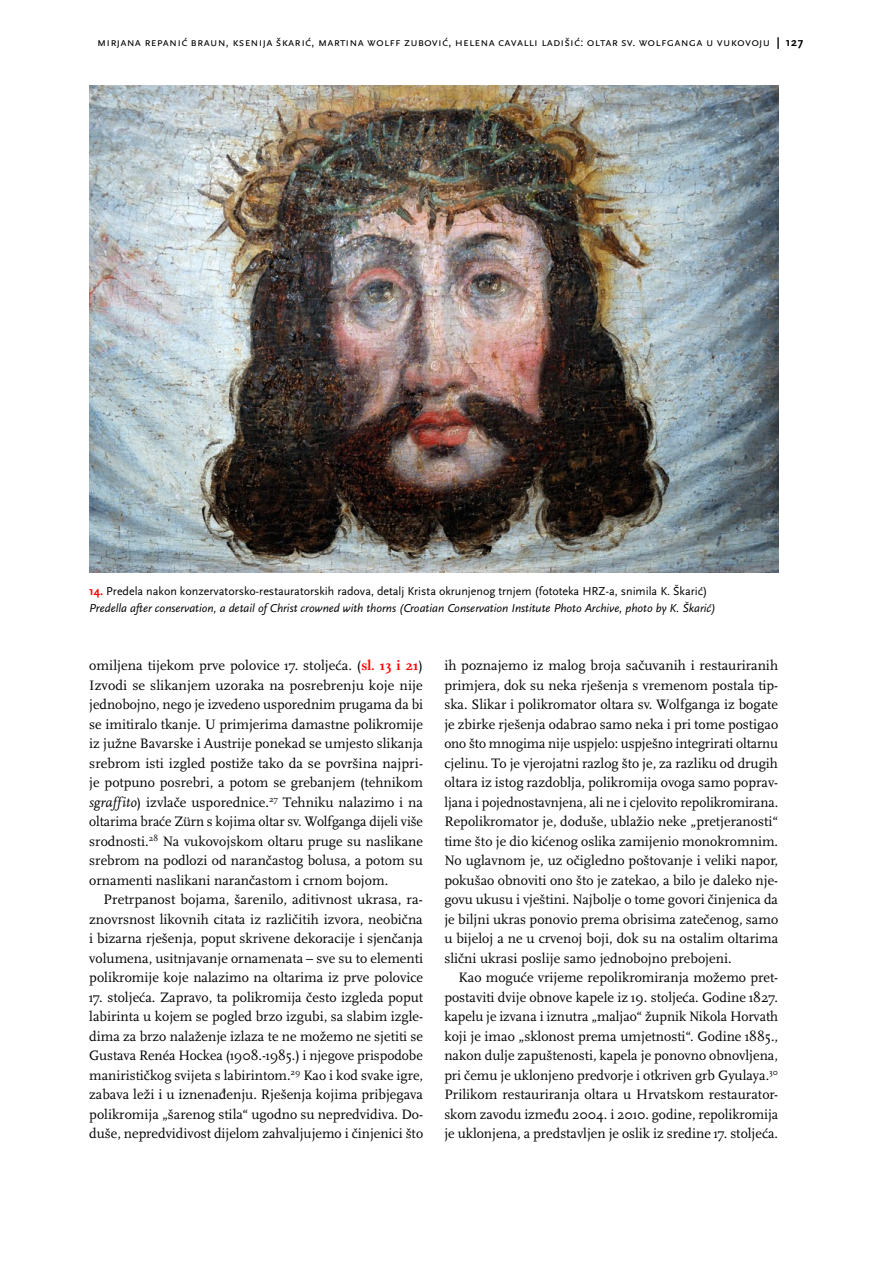
<style>
.page{position:relative;width:893px;height:1263px;background:#fff}
.page>*{position:absolute;margin:0;border:0;box-sizing:border-box;transform-origin:0 0}
.t1{font:14.25px/19.5px "Scala Pro";color:#000;text-align:justify}
.t2{font:italic 12px/16.5px "Scala Sans Pro";color:#000}
.t3{font:12px "Scala Sans Pro";letter-spacing:.015em;color:#000}
.s1{font-weight:700}
.s2{font-weight:700;font-style:normal;color:#f00}
.s3{font-style:normal}
.s4{font-weight:700;color:#f00}
.s5{font-style:italic}
</style>
<div class="page">
<img style="left:89px;top:85px;width:689px;height:488px">
<p class="t3" style="left:97px;top:35px;width:708px">Mirjana Repanić Braun, Ksenija Škarić, martina wolff zubović, helena cavalli ladišić: Oltar sv. Wolfganga u Vukovoju <span class="s1">| 127</span></p>
<p class="t2" style="left:89px;top:583px;width:628px"><span class="s2">14.</span> <span class="s3">Predela nakon konzervatorsko-restauratorskih radova, detalj Krista okrunjenog trnjem (fototeka HRZ-a, snimila K. Škarić)<br></span>Predella after conservation, a detail of Christ crowned with thorns (Croatian Conservation Institute Photo Archive, photo by K. Škarić)</p>
<p class="t1" style="left:89px;top:656px;width:335px">omiljena tijekom prve polovice 17. stoljeća. (<span class="s4">sl. 13 i 21</span>)<br>Izvodi se slikanjem uzoraka na posrebrenju koje nije jednobojno, nego je izvedeno usporednim prugama da bi se imitiralo tkanje. U primjerima damastne polikromije iz južne Bavarske i Austrije ponekad se umjesto slikanja srebrom isti izgled postiže tako da se površina najpri&shy;je potpuno posrebri, a potom se grebanjem (tehnikom <span class="s5">sgraffito</span>) izvlače usporednice.<sup>27</sup> Tehniku nalazimo i na oltarima braće Zürn s kojima oltar sv. Wolfganga dijeli više srodnosti.<sup>28</sup> Na vukovojskom oltaru pruge su naslikane srebrom na podlozi od narančastog bolusa, a potom su ornamenti naslikani narančastom i crnom bojom.</p>
<p class="t1" style="left:89px;top:890px;width:335px;text-indent:14px">Pretrpanost bojama, šarenilo, aditivnost ukrasa, ra&shy;znovrsnost likovnih citata iz različitih izvora, neobična i bizarna rješenja, poput skrivene dekoracije i sjenčanja volumena, usitnjavanje ornamenata – sve su to elementi polikromije koje nalazimo na oltarima iz prve polovice</p>
<p class="t1" style="left:89px;top:987px;width:335px">17. stoljeća. Zapravo, ta polikromija često izgleda poput labirinta u kojem se pogled brzo izgubi, sa slabim izgle&shy;dima za brzo nalaženje izlaza te ne možemo ne sjetiti se Gustava Renéa Hockea (1908.-1985.) i njegove prispodobe manirističkog svijeta s labirintom.<sup>29</sup> Kao i kod svake igre, zabava leži i u iznenađenju. Rješenja kojima pribjegava polikromija „šarenog stila“ ugodno su nepredvidiva. Do&shy;duše, nepredvidivost dijelom zahvaljujemo i činjenici što</p>
<p class="t1" style="left:444px;top:656px;width:335px">ih poznajemo iz malog broja sačuvanih i restauriranih primjera, dok su neka rješenja s vremenom postala tip&shy;ska. Slikar i polikromator oltara sv. Wolfganga iz bogate je zbirke rješenja odabrao samo neka i pri tome postigao ono što mnogima nije uspjelo: uspješno integrirati oltarnu cjelinu. To je vjerojatni razlog što je, za razliku od drugih oltara iz istog razdoblja, polikromija ovoga samo poprav&shy;ljana i pojednostavnjena, ali ne i cjelovito repolikromirana.<br>Repolikromator je, doduše, ublažio neke „pretjeranosti“ time što je dio kićenog oslika zamijenio monokromnim.<br>No uglavnom je, uz očigledno poštovanje i veliki napor, pokušao obnoviti ono što je zatekao, a bilo je daleko nje&shy;govu ukusu i vještini. Najbolje o tome govori činjenica da je biljni ukras ponovio prema obrisima zatečenog, samo u bijeloj a ne u crvenoj boji, dok su na ostalim oltarima slični ukrasi poslije samo jednobojno prebojeni.</p>
<p class="t1" style="left:444px;top:968px;width:335px;text-indent:14px">Kao moguće vrijeme repolikromiranja možemo pret&shy;postaviti dvije obnove kapele iz 19. stoljeća. Godine 1827. kapelu je izvana i iznutra „maljao“ župnik Nikola Horvath koji je imao „sklonost prema umjetnosti“. Godine 1885., nakon dulje zapuštenosti, kapela je ponovno obnovljena, pri čemu je uklonjeno predvorje i otkriven grb Gyulaya.<sup>30<br></sup>Prilikom restauriranja oltara u Hrvatskom restaurator&shy;skom zavodu između 2004. i 2010. godine, repolikromija je uklonjena, a predstavljen je oslik iz sredine 17. stoljeća.</p>
</div>
